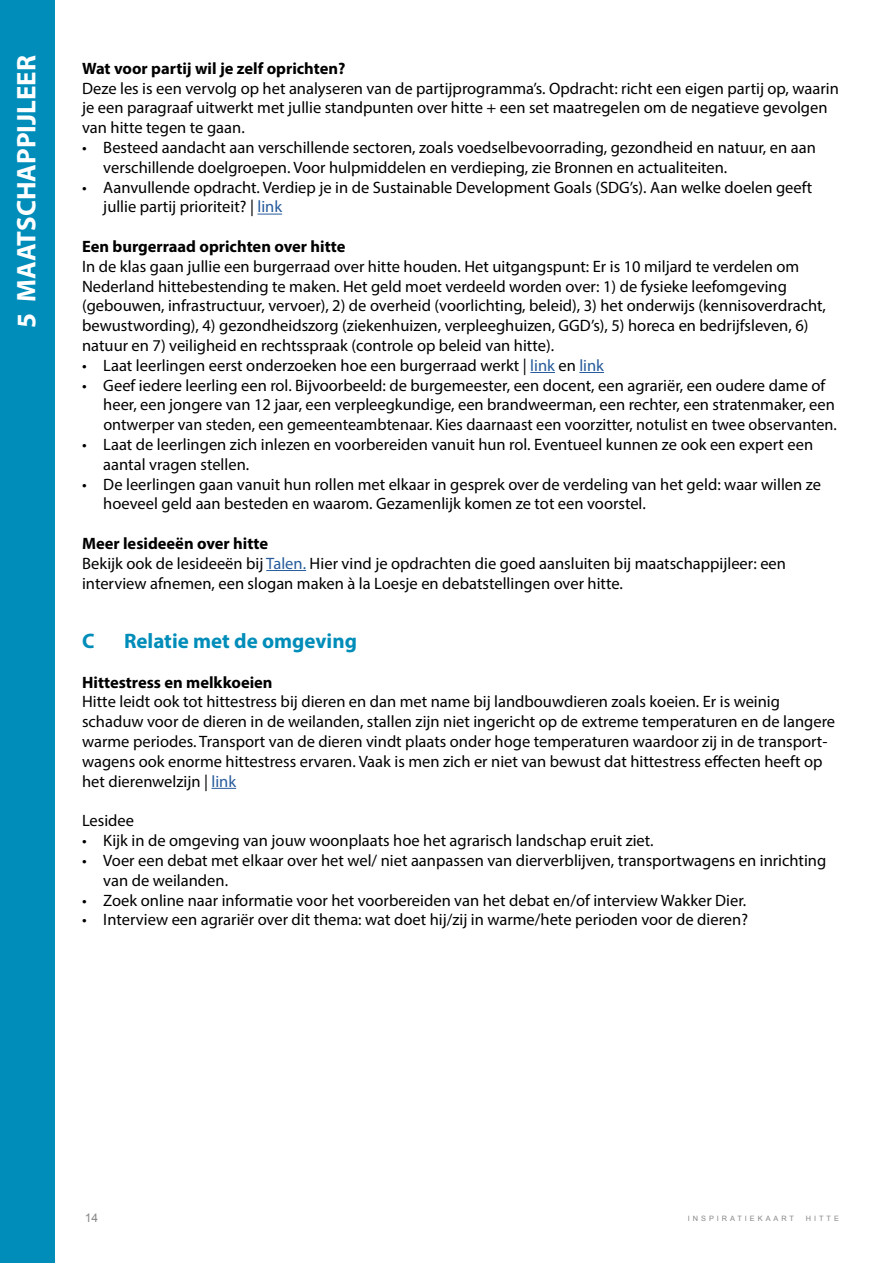
<style>
.page{position:relative;width:893px;height:1263px;background:#fff}
.page>*{position:absolute;margin:0;border:0;box-sizing:border-box;transform-origin:0 0}
.t1{font:700 27px "Myriad Pro";color:#fff}
.t2{font:700 21px "Myriad Pro";color:#008db9}
.t3{font:16.5px/19.8px "Myriad Pro";color:#000}
.t4{font:700 16.5px "Myriad Pro";color:#000}
.t5{font:12px "Arial";color:#878787}
.t6{font:7.35px "Arial";letter-spacing:.405em;color:#878787}
.s1{color:#275b9b}
.s2{font-weight:700}
</style>
<div class="page">
<svg style="left:257px;top:214px;width:25px;height:1px"></svg>
<svg style="left:530px;top:372px;width:25px;height:1px"></svg>
<svg style="left:579px;top:372px;width:25px;height:1px"></svg>
<hr style="left:266px;top:570px;width:40px;height:1px;background:#275b9b">
<svg style="left:211px;top:788px;width:25px;height:1px"></svg>
<div style="left:0;top:0;width:54px;height:1263px;background:#008db9"></div>
<h1 class="t1" style="left:9px;top:328px;width:274px;rotate:-90deg">5 MAATSCHAPPIJLEER</h1>
<p class="t4" style="left:82px;top:57px;width:265px">Wat voor partij wil je zelf oprichten?</p>
<p class="t3" style="left:82px;top:78px;width:758px">Deze les is een vervolg op het analyseren van de partijprogramma’s. Opdracht: richt een eigen partij op, waarin je een paragraaf uitwerkt met jullie standpunten over hitte + een set maatregelen om de negatieve gevolgen van hitte tegen te gaan.</p>
<p class="t3" style="left:103px;top:137px;width:714px;text-indent:-21px">• Besteed aandacht aan verschillende sectoren, zoals voedselbevoorrading, gezondheid en natuur, en aan verschillende doelgroepen. Voor hulpmiddelen en verdieping, zie Bronnen en actualiteiten.</p>
<p class="t3" style="left:103px;top:177px;width:710px;text-indent:-21px">• Aanvullende opdracht. Verdiep je in de Sustainable Development Goals (SDG’s). Aan welke doelen geeft jullie partij prioriteit? | <span class="s1">link</span></p>
<p class="t4" style="left:82px;top:236px;width:265px">Een burgerraad oprichten over hitte</p>
<p class="t3" style="left:82px;top:256px;width:745px">In de klas gaan jullie een burgerraad over hitte houden. Het uitgangspunt: Er is 10 miljard te verdelen om Nederland hittebestending te maken. Het geld moet verdeeld worden over: 1) de fysieke leefomgeving (gebouwen, infrastructuur, vervoer), 2) de overheid (voorlichting, beleid), 3) het onderwijs (kennisoverdracht, bewustwording), 4) gezondheidszorg (ziekenhuizen, verpleeghuizen, GGD’s), 5) horeca en bedrijfsleven, 6) natuur en 7) veiligheid en rechtsspraak (controle op beleid van hitte).</p>
<p class="t3" style="left:82px;top:355px;width:523px">• Laat leerlingen eerst onderzoeken hoe een burgerraad werkt | <span class="s1">link</span> en <span class="s1">link</span></p>
<p class="t3" style="left:103px;top:375px;width:735px;text-indent:-21px">• Geef iedere leerling een rol. Bijvoorbeeld: de burgemeester, een docent, een agrariër, een oudere dame of heer, een jongere van 12 jaar, een verpleegkundige, een brandweerman, een rechter, een stratenmaker, een ontwerper van steden, een gemeenteambtenaar. Kies daarnaast een voorzitter, notulist en twee observanten.</p>
<p class="t3" style="left:103px;top:434px;width:711px;text-indent:-21px">• Laat de leerlingen zich inlezen en voorbereiden vanuit hun rol. Eventueel kunnen ze ook een expert een aantal vragen stellen.</p>
<p class="t3" style="left:103px;top:474px;width:719px;text-indent:-21px">• De leerlingen gaan vanuit hun rollen met elkaar in gesprek over de verdeling van het geld: waar willen ze hoeveel geld aan besteden en waarom. Gezamenlijk komen ze tot een voorstel.</p>
<p class="t3" style="left:82px;top:533px;width:705px"><span class="s2">Meer lesideeën over hitte<br></span>Bekijk ook de lesideeën bij <span class="s1">Talen.</span> Hier vind je opdrachten die goed aansluiten bij maatschappijleer: een interview afnemen, een slogan maken à la Loesje en debatstellingen over hitte.</p>
<p class="t2" style="left:82px;top:627px;width:14px">C</p>
<p class="t2" style="left:124px;top:627px;width:234px">Relatie met de omgeving</p>
<p class="t4" style="left:82px;top:671px;width:192px">Hittestress en melkkoeien</p>
<p class="t3" style="left:82px;top:692px;width:755px">Hitte leidt ook tot hittestress bij dieren en dan met name bij landbouwdieren zoals koeien. Er is weinig schaduw voor de dieren in de weilanden, stallen zijn niet ingericht op de extreme temperaturen en de langere warme periodes. Transport van de dieren vindt plaats onder hoge temperaturen waardoor zij in de transport&shy;wagens ook enorme hittestress ervaren. Vaak is men zich er niet van bewust dat hittestress effecten heeft op het dierenwelzijn | <span class="s1">link</span></p>
<p class="t3" style="left:82px;top:811px;width:54px">Lesidee</p>
<p class="t3" style="left:82px;top:830px;width:573px">• Kijk in de omgeving van jouw woonplaats hoe het agrarisch landschap eruit ziet.</p>
<p class="t3" style="left:103px;top:850px;width:724px;text-indent:-21px">• Voer een debat met elkaar over het wel/ niet aanpassen van dierverblijven, transportwagens en inrichting van de weilanden.</p>
<p class="t3" style="left:82px;top:890px;width:666px">• Zoek online naar informatie voor het voorbereiden van het debat en/of interview Wakker Dier.</p>
<p class="t3" style="left:82px;top:910px;width:667px">• Interview een agrariër over dit thema: wat doet hij/zij in warme/hete perioden voor de dieren?</p>
<p class="t5" style="left:85px;top:1210px;width:15px">14</p>
<p class="t6" style="left:688px;top:1213px;width:108px">INSPIRATIEKAART</p>
<p class="t6" style="left:806px;top:1213px;width:35px">HITTE</p>
</div>
